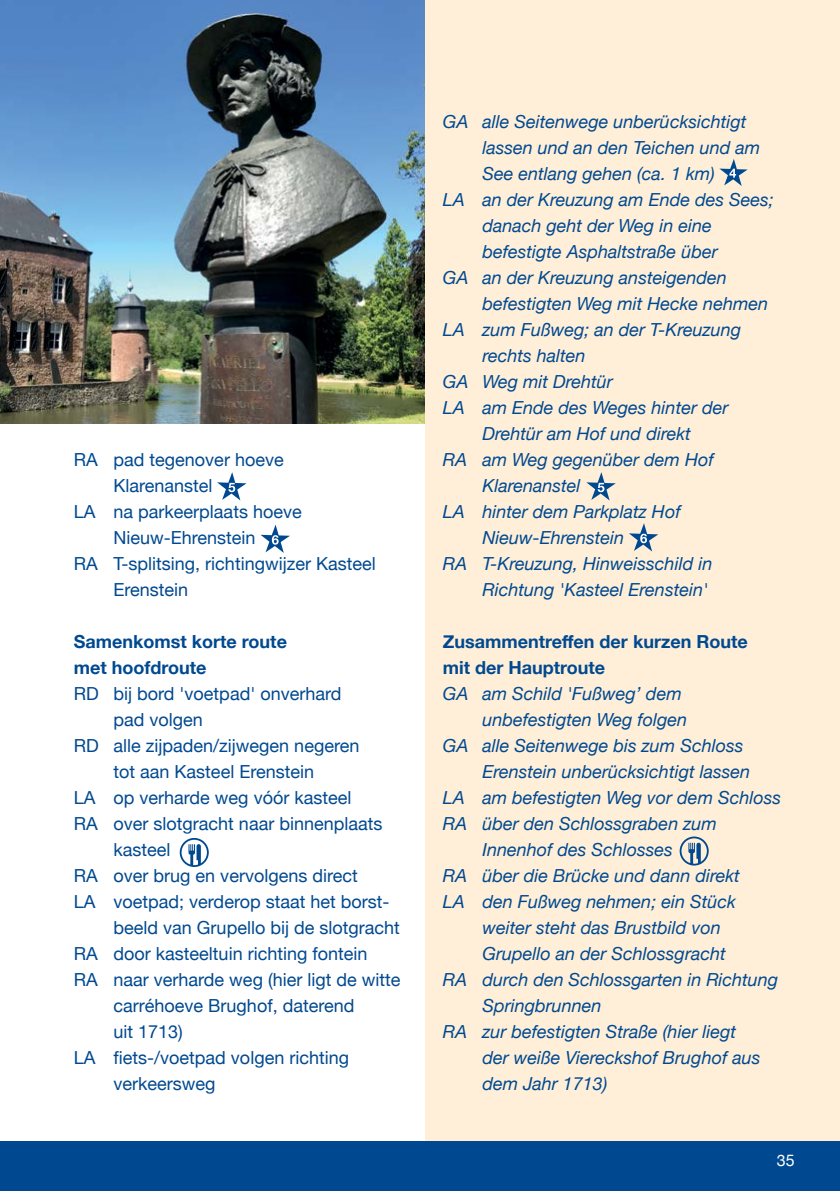
<style>
.page{position:relative;width:840px;height:1191px;background:#fff}
.page>*{position:absolute;margin:0;border:0;box-sizing:border-box;transform-origin:0 0}
.t1{font:italic 18px "Helvetica Neue";color:#004990}
.t2{font:18px "Helvetica Neue";color:#004990}
.t3{font:700 18px/26px "Helvetica Neue";color:#004990}
.t4{font:16px "Helvetica Neue";color:#fff}
</style>
<div class="page">
<div style="left:0;top:1142px;width:839px;height:49px;background:#004990"></div>
<img style="left:0;top:0;width:425px;height:424px">
<div style="left:425px;top:0;width:414px;height:1146px;background:#ffefd8"></div>
<svg style="left:217px;top:472px;width:29px;height:28px"></svg>
<svg style="left:188px;top:844px;width:13px;height:20px"></svg>
<div style="left:180px;top:838px;width:29px;height:29px;border:2px solid #004990;border-radius:50%"></div>
<svg style="left:719px;top:159px;width:28px;height:27px"></svg>
<svg style="left:688px;top:842px;width:12px;height:20px"></svg>
<div style="left:679px;top:836px;width:29px;height:29px;border:2px solid #004990;border-radius:50%"></div>
<svg style="left:586px;top:472px;width:29px;height:28px"></svg>
<div style="left:0;top:1141px;width:839px;height:9px;background:#004990"></div>
<svg style="left:260px;top:524px;width:30px;height:29px"></svg>
<svg style="left:629px;top:523px;width:29px;height:28px"></svg>
<p class="t2" style="left:74px;top:447px;width:211px">RA pad tegenover hoeve</p>
<p class="t2" style="left:113px;top:473px;width:101px">Klarenanstel</p>
<p class="t2" style="left:74px;top:499px;width:229px">LA na parkeerplaats hoeve</p>
<p class="t2" style="left:113px;top:525px;width:144px">Nieuw-Ehrenstein</p>
<p class="t2" style="left:74px;top:551px;width:303px">RA T-splitsing, richtingwijzer Kasteel</p>
<p class="t2" style="left:113px;top:577px;width:76px">Erenstein</p>
<p class="t3" style="left:74px;top:629px;width:214px">Samenkomst korte route met hoofdroute</p>
<p class="t2" style="left:74px;top:681px;width:269px">RD bij bord 'voetpad' onverhard</p>
<p class="t2" style="left:113px;top:707px;width:91px">pad volgen</p>
<p class="t2" style="left:74px;top:733px;width:287px">RD alle zijpaden/zijwegen negeren</p>
<p class="t2" style="left:113px;top:759px;width:202px">tot aan Kasteel Erenstein</p>
<p class="t2" style="left:74px;top:785px;width:279px">LA op verharde weg vóór kasteel</p>
<p class="t2" style="left:74px;top:811px;width:310px">RA over slotgracht naar binnenplaats</p>
<p class="t2" style="left:113px;top:837px;width:59px">kasteel</p>
<p class="t2" style="left:74px;top:863px;width:285px">RA over brug en vervolgens direct</p>
<p class="t2" style="left:74px;top:889px;width:317px">LA voetpad; verderop staat het borst-</p>
<p class="t2" style="left:113px;top:915px;width:288px">beeld van Grupello bij de slotgracht</p>
<p class="t2" style="left:74px;top:941px;width:295px">RA door kasteeltuin richting fontein</p>
<p class="t2" style="left:74px;top:967px;width:328px">RA naar verharde weg (hier ligt de witte</p>
<p class="t2" style="left:113px;top:993px;width:242px">carréhoeve Brughof, daterend</p>
<p class="t2" style="left:113px;top:1019px;width:71px">uit 1713)</p>
<p class="t2" style="left:74px;top:1045px;width:277px">LA fiets-/voetpad volgen richting</p>
<p class="t2" style="left:113px;top:1071px;width:103px">verkeersweg</p>
<p class="t1" style="left:442px;top:109px;width:305px">GA alle Seitenwege unberücksichtigt</p>
<p class="t1" style="left:482px;top:135px;width:279px">lassen und an den Teichen und am</p>
<p class="t1" style="left:482px;top:161px;width:234px">See entlang gehen (ca. 1 km)</p>
<p class="t1" style="left:442px;top:187px;width:332px">LA an der Kreuzung am Ende des Sees;</p>
<p class="t1" style="left:482px;top:213px;width:231px">danach geht der Weg in eine</p>
<p class="t1" style="left:482px;top:239px;width:237px">befestigte Asphaltstraße über</p>
<p class="t1" style="left:442px;top:265px;width:285px">GA an der Kreuzung ansteigenden</p>
<p class="t1" style="left:482px;top:291px;width:287px">befestigten Weg mit Hecke nehmen</p>
<p class="t1" style="left:442px;top:317px;width:300px">LA zum Fußweg; an der T-Kreuzung</p>
<p class="t1" style="left:482px;top:343px;width:105px">rechts halten</p>
<p class="t1" style="left:442px;top:369px;width:172px">GA Weg mit Drehtür</p>
<p class="t1" style="left:442px;top:395px;width:287px">LA am Ende des Weges hinter der</p>
<p class="t1" style="left:482px;top:421px;width:210px">Drehtür am Hof und direkt</p>
<p class="t1" style="left:442px;top:447px;width:272px">RA am Weg gegenüber dem Hof</p>
<p class="t1" style="left:482px;top:473px;width:100px">Klarenanstel</p>
<p class="t1" style="left:442px;top:499px;width:239px">LA hinter dem Parkplatz Hof</p>
<p class="t1" style="left:482px;top:525px;width:143px">Nieuw-Ehrenstein</p>
<p class="t1" style="left:442px;top:551px;width:271px">RA T-Kreuzung, Hinweisschild in</p>
<p class="t1" style="left:482px;top:577px;width:227px">Richtung 'Kasteel Erenstein'</p>
<p class="t3" style="left:442px;top:629px;width:306px">Zusammentreffen der kurzen Route mit der Hauptroute</p>
<p class="t1" style="left:442px;top:681px;width:240px">GA am Schild 'Fußweg’ dem</p>
<p class="t1" style="left:482px;top:707px;width:206px">unbefestigten Weg folgen</p>
<p class="t1" style="left:442px;top:733px;width:302px">GA alle Seitenwege bis zum Schloss</p>
<p class="t1" style="left:482px;top:759px;width:269px">Erenstein unberücksichtigt lassen</p>
<p class="t1" style="left:442px;top:785px;width:340px">LA am befestigten Weg vor dem Schloss</p>
<p class="t1" style="left:442px;top:811px;width:275px">RA über den Schlossgraben zum</p>
<p class="t1" style="left:482px;top:837px;width:192px">Innenhof des Schlosses</p>
<p class="t1" style="left:442px;top:863px;width:298px">RA über die Brücke und dann direkt</p>
<p class="t1" style="left:442px;top:889px;width:294px">LA den Fußweg nehmen; ein Stück</p>
<p class="t1" style="left:482px;top:915px;width:240px">weiter steht das Brustbild von</p>
<p class="t1" style="left:482px;top:941px;width:245px">Grupello an der Schlossgracht</p>
<p class="t1" style="left:442px;top:967px;width:337px">RA durch den Schlossgarten in Richtung</p>
<p class="t1" style="left:482px;top:993px;width:121px">Springbrunnen</p>
<p class="t1" style="left:442px;top:1019px;width:295px">RA zur befestigten Straße (hier liegt</p>
<p class="t1" style="left:482px;top:1045px;width:279px">der weiße Viereckshof Brughof aus</p>
<p class="t1" style="left:482px;top:1071px;width:127px">dem Jahr 1713)</p>
<p class="t4" style="left:776px;top:1148px;width:19px">35</p>
</div>
